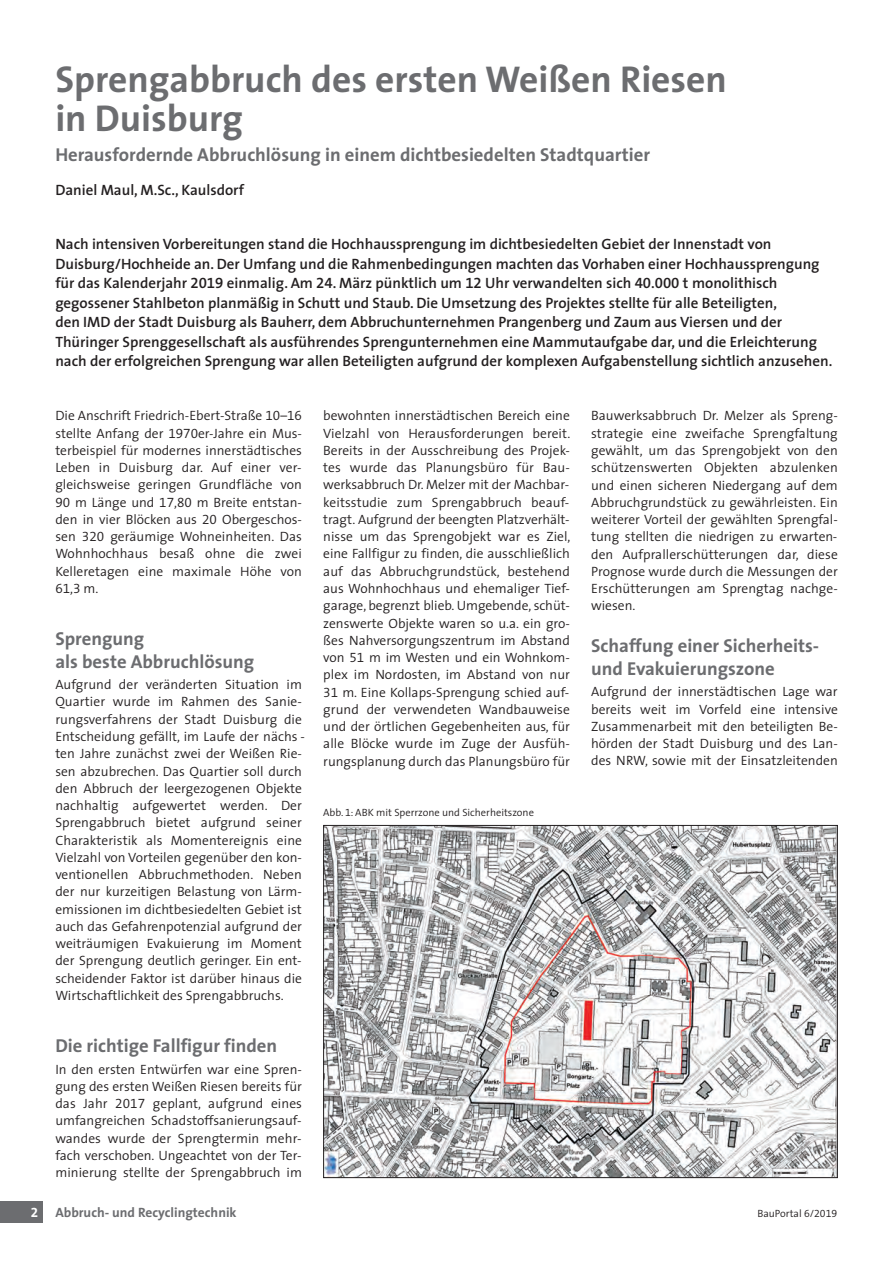
<style>
.page{position:relative;width:893px;height:1263px;background:#fff}
.page>*{position:absolute;margin:0;border:0;box-sizing:border-box;transform-origin:0 0}
.t1{font:700 37.5px/39px "BG Thesis";color:#6c6d70}
.t2{font:700 18.75px/22.5px "BG Thesis";color:#6c6d70}
.t3{font:600 15px/19.5px "BG Thesis";color:#231f20}
.t4{font:300 13.5px/17.2px "BG Thesis";color:#231f20;text-align:justify}
.t5{font:700 13.5px "BG Thesis";color:#6c6d70}
.t6{font:700 13.5px "BG Thesis";color:#fff}
.t7{font:300 10.5px "BG Thesis";color:#231f20}
</style>
<div class="page">
<div style="left:0;top:1201px;width:43px;height:21px;background:#6c6d70"></div>
<img style="left:325px;top:827px;width:511px;height:349px">
<h1 class="t1" style="left:55px;top:63px;width:673px">Sprengabbruch des ersten Weißen Riesen in Duisburg</h1>
<h2 class="t2" style="left:55px;top:145px;width:596px">Herausfordernde Abbruchlösung in einem dichtbesiedelten Stadtquartier</h2>
<p class="t3" style="left:55px;top:182px;width:190px">Daniel Maul, M.Sc., Kaulsdorf</p>
<p class="t3" style="left:55px;top:236px;width:778px">Nach intensiven Vorbereitungen stand die Hochhaussprengung im dichtbesiedelten Gebiet der Innenstadt von Duisburg/Hochheide an. Der Umfang und die Rahmenbedingungen machten das Vorhaben einer Hochhaussprengung für das Kalenderjahr 2019 einmalig. Am 24. März pünktlich um 12 Uhr verwandelten sich 40.000 t monolithisch gegossener Stahlbeton planmäßig in Schutt und Staub. Die Umsetzung des Projektes stellte für alle Beteiligten,<br>den IMD der Stadt Duisburg als Bauherr, dem Abbruchunternehmen Prangenberg und Zaum aus Viersen und der Thüringer Sprenggesellschaft als ausführendes Sprengunternehmen eine Mammutaufgabe dar, und die Erleichterung nach der erfolgreichen Sprengung war allen Beteiligten aufgrund der komplexen Aufgabenstellung sichtlich anzusehen.</p>
<p class="t4" style="left:55px;top:409px;width:248px">Die Anschrift Friedrich-Ebert-Straße 10–16 stellte Anfang der 1970er-Jahre ein Mus - ter beispiel für modernes innerstädtisches Leben in Duisburg dar. Auf einer ver&shy;gleichsweise geringen Grundfläche von 90 m Länge und 17,80 m Breite entstan&shy;den in vier Blöcken aus 20 Obergeschos&shy;sen 320 geräumige Wohneinheiten. Das Wohnhochhaus besaß ohne die zwei Kelleretagen eine maximale Höhe von 61,3 m.</p>
<h2 class="t2" style="left:55px;top:629px;width:201px">Sprengung<br>als beste Abbruchlösung</h2>
<p class="t4" style="left:55px;top:678px;width:251px;text-align:left">Aufgrund der veränderten Situation im Quartier wurde im Rahmen des Sanie&shy;rungsverfahrens der Stadt Duisburg die Entscheidung gefällt, im Laufe der nächs - ten Jahre zunächst zwei der Weißen Rie&shy;sen abzubrechen. Das Quartier soll durch den Abbruch der leergezogenen Objekte nachhaltig aufgewertet werden. Der Sprengabbruch bietet aufgrund seiner Charakteristik als Momentereignis eine Vielzahl von Vorteilen gegenüber den kon&shy;ventionellen Abbruchmethoden. Neben der nur kurzeitigen Belastung von Lärm&shy;emissionen im dichtbesiedelten Gebiet ist auch das Gefahrenpotenzial aufgrund der weiträumigen Evakuierung im Moment der Sprengung deutlich geringer. Ein ent&shy;scheidender Faktor ist darüber hinaus die Wirtschaftlichkeit des Sprengabbruchs.</p>
<h2 class="t2" style="left:55px;top:1036px;width:223px">Die richtige Fallfigur finden</h2>
<p class="t4" style="left:55px;top:1062px;width:248px">In den ersten Entwürfen war eine Spren&shy;gung des ersten Weißen Riesen bereits für das Jahr 2017 geplant, aufgrund eines umfangreichen Schadstoffsanierungsauf&shy;wandes wurde der Sprengtermin mehr&shy;fach verschoben. Ungeachtet von der Ter&shy;minierung stellte der Sprengabbruch im</p>
<p class="t4" style="left:323px;top:409px;width:249px">bewohnten innerstädtischen Bereich eine Vielzahl von Herausforderungen bereit.<br>Bereits in der Ausschreibung des Projek&shy;tes wurde das Planungsbüro für Bau&shy;werksabbruch Dr. Melzer mit der Machbar&shy;keitsstudie zum Sprengabbruch beauf&shy;tragt. Aufgrund der beengten Platzverhält&shy;nisse um das Sprengobjekt war es Ziel, eine Fallfigur zu finden, die ausschließlich auf das Abbruchgrundstück, bestehend aus Wohnhochhaus und ehemaliger Tief&shy;garage, begrenzt blieb. Umgebende, schüt&shy;zenswerte Objekte waren so u.a. ein gro&shy;ßes Nahversorgungszentrum im Abstand von 51 m im Westen und ein Wohnkom&shy;plex im Nordosten, im Abstand von nur 31 m. Eine Kollaps-Sprengung schied auf&shy;grund der verwendeten Wandbauweise und der örtlichen Gegebenheiten aus, für alle Blöcke wurde im Zuge der Ausfüh&shy;rungsplanung durch das Planungsbüro für</p>
<p class="t4" style="left:591px;top:409px;width:248px">Bauwerksabbruch Dr. Melzer als Spreng&shy;strategie eine zweifache Sprengfaltung gewählt, um das Sprengobjekt von den schützenswerten Objekten abzulenken und einen sicheren Niedergang auf dem Abbruchgrundstück zu gewährleisten. Ein weiterer Vorteil der gewählten Sprengfal&shy;tung stellten die niedrigen zu erwarten&shy;den Aufprallerschütterungen dar, diese Prognose wurde durch die Messungen der Erschütterungen am Sprengtag nachge&shy;wiesen.</p>
<h2 class="t2" style="left:591px;top:636px;width:229px">Schaffung einer Sicherheits&shy;und Evakuierungszone</h2>
<p class="t4" style="left:591px;top:685px;width:248px">Aufgrund der innerstädtischen Lage war bereits weit im Vorfeld eine intensive Zusammenarbeit mit den beteiligten Be - hörden der Stadt Duisburg und des Lan&shy;des NRW, sowie mit der Einsatzleitenden</p>
<p class="t7" style="left:323px;top:809px;width:212px">Abb. 1: ABK mit Sperrzone und Sicherheitszone</p>
<p class="t6" style="left:31px;top:1206px;width:9px">2</p>
<p class="t5" style="left:55px;top:1206px;width:183px">Abbruch- und Recyclingtechnik</p>
<p class="t7" style="left:757px;top:1209px;width:81px">BauPortal 6/2019</p>
</div>
